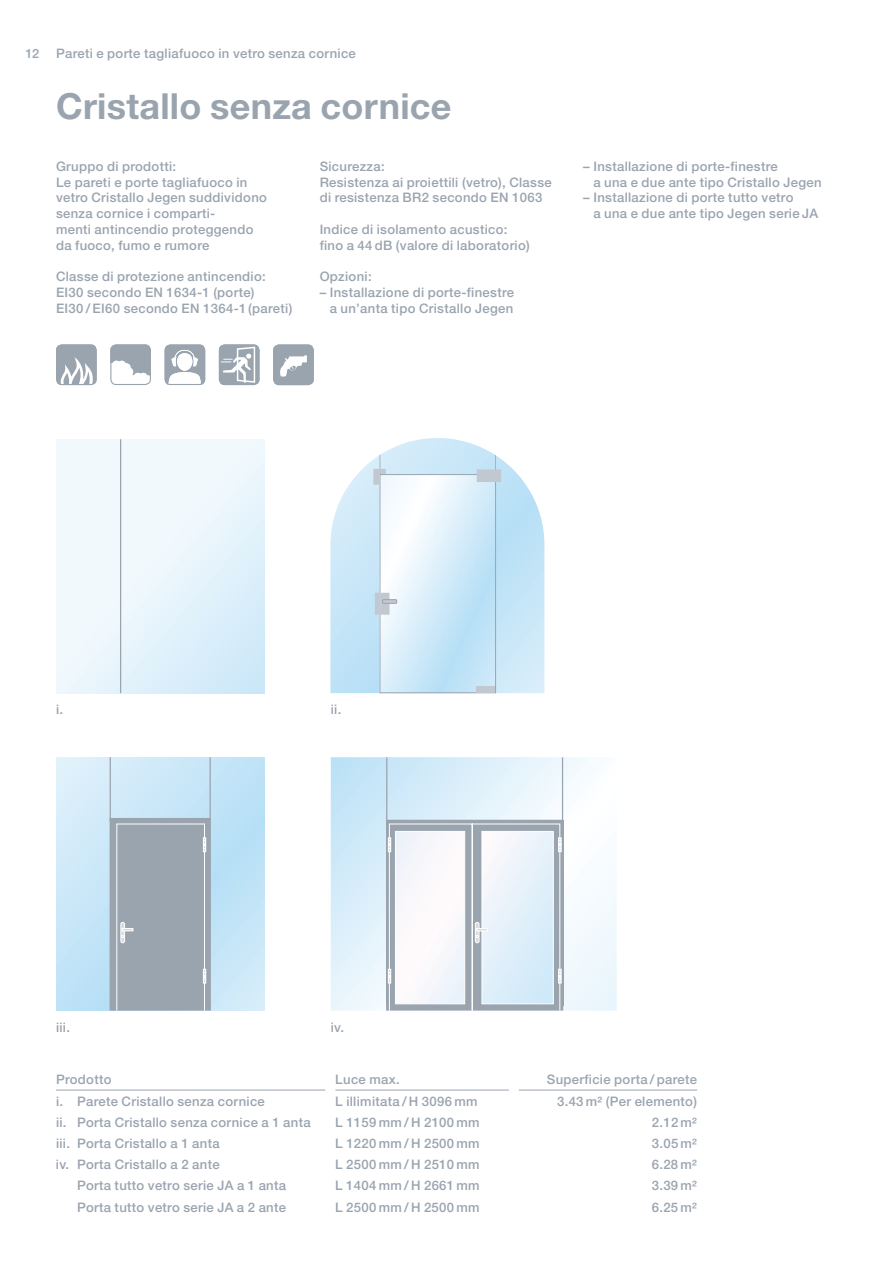
<style>
.page{position:relative;width:893px;height:1263px;background:#fff}
.page>*{position:absolute;margin:0;border:0;box-sizing:border-box;transform-origin:0 0}
.t1{font:700 36px "Helvetica Neue LT Pro";letter-spacing:.01em;color:#9aa4af}
.t2{font:500 13.2px/15.8px "Helvetica Neue LT Pro";letter-spacing:.025em;color:#9aa4af}
.t3{font:500 12.75px "Helvetica Neue LT Pro";color:#9aa4af}
</style>
<div class="page">
<svg style="left:330px;top:438px;width:214px;height:255px"></svg>
<svg style="left:495px;top:455px;width:1px;height:14px"></svg>
<svg style="left:380px;top:454px;width:1px;height:15px"></svg>
<svg style="left:56px;top:439px;width:208px;height:254px"></svg>
<hr style="left:120px;top:439px;width:1px;height:254px;background:#9aa4af">
<svg style="left:331px;top:757px;width:286px;height:253px"></svg>
<svg style="left:386px;top:820px;width:177px;height:186px"></svg>
<svg style="left:388px;top:820px;width:173px;height:191px"></svg>
<hr style="left:562px;top:757px;width:1px;height:64px;background:#9aa4af">
<hr style="left:386px;top:757px;width:1px;height:64px;background:#9aa4af">
<svg style="left:56px;top:757px;width:208px;height:253px;background:#c7e6f7"></svg>
<div style="left:110px;top:818px;width:101px;height:193px;background:#9aa4af"></div>
<div style="left:117px;top:824px;width:88px;height:187px;border:1px solid #fff"></div>
<hr style="left:203px;top:838px;width:3px;height:14px;background:#fff">
<svg style="left:203px;top:969px;width:3px;height:14px"></svg>
<svg style="left:120px;top:922px;width:13px;height:21px"></svg>
<hr style="left:210px;top:757px;width:1px;height:64px;background:#9aa4af">
<hr style="left:110px;top:757px;width:1px;height:64px;background:#9aa4af">
<div style="left:373px;top:469px;width:13px;height:16px;background:#c2c8cf"></div>
<svg style="left:382px;top:476px;width:112px;height:215px"></svg>
<div style="left:380px;top:474px;width:116px;height:219px;border:1px solid #9aa4af"></div>
<div style="left:477px;top:469px;width:24px;height:13px;background:#c2c8cf"></div>
<div style="left:477px;top:686px;width:18px;height:6px;background:#c2c8cf"></div>
<svg style="left:375px;top:593px;width:14px;height:22px"></svg>
<div style="left:382px;top:599px;width:15px;height:4px;border:1px solid #9aa4af"></div>
<svg style="left:335px;top:1089px;width:362px;height:1px"></svg>
<hr style="left:56px;top:1090px;width:270px;height:1px;background:#9aa4af">
<hr style="left:335px;top:1090px;width:174px;height:1px;background:#9aa4af">
<hr style="left:519px;top:1090px;width:178px;height:1px;background:#9aa4af">
<div style="left:509px;top:1069px;width:10px;height:21px;background:#fff"></div>
<div style="left:56px;top:344px;width:41px;height:41px;background:#9aa4af;border-radius:6px"></div>
<svg style="left:61px;top:357px;width:32px;height:26px"></svg>
<div style="left:56px;top:344px;width:41px;height:41px;border:1px solid #9aa4af;border-radius:5px"></div>
<svg style="left:111px;top:346px;width:39px;height:38px"></svg>
<div style="left:110px;top:344px;width:41px;height:41px;border:1px solid #9aa4af;border-radius:5px"></div>
<svg style="left:165px;top:345px;width:40px;height:40px"></svg>
<div style="left:165px;top:344px;width:40px;height:41px;border:1px solid #9aa4af;border-radius:5px"></div>
<div style="left:219px;top:344px;width:40px;height:41px;background:#9aa4af;border-radius:6px"></div>
<svg style="left:221px;top:346px;width:35px;height:37px"></svg>
<div style="left:219px;top:344px;width:40px;height:41px;border:1px solid #9aa4af;border-radius:5px"></div>
<div style="left:273px;top:345px;width:41px;height:40px;background:#9aa4af;border-radius:6px"></div>
<svg style="left:280px;top:355px;width:27px;height:22px"></svg>
<div style="left:273px;top:344px;width:41px;height:41px;border:1px solid #9aa4af;border-radius:5px"></div>
<p class="t3" style="left:26px;top:46px;width:15px">12</p>
<p class="t2" style="left:56px;top:45px;width:301px">Pareti e porte tagliafuoco in vetro senza cornice</p>
<h1 class="t1" style="left:56px;top:84px;width:397px">Cristallo senza cornice</h1>
<p class="t2" style="left:56px;top:158px;width:212px">Gruppo di prodotti:<br>Le pareti e porte tagliafuoco in vetro Cristallo Jegen suddividono senza cornice i comparti-<br>menti antincendio proteggendo da fuoco, fumo e rumore</p>
<p class="t2" style="left:56px;top:268px;width:238px">Classe di protezione antincendio:<br>EI30 secondo EN 1634-1 (porte)<br>EI30 / EI60 secondo EN 1364-1 (pareti)</p>
<p class="t2" style="left:320px;top:158px;width:234px">Sicurezza:<br>Resistenza ai proiettili (vetro), Classe di resistenza BR2 secondo EN 1063</p>
<p class="t2" style="left:320px;top:221px;width:212px">Indice di isolamento acustico: fino a 44 dB (valore di laboratorio)</p>
<p class="t2" style="left:320px;top:268px;width:54px">Opzioni:</p>
<p class="t2" style="left:320px;top:284px;width:196px;text-align:right">– Installazione di porte-finestre a un’anta tipo Cristallo Jegen</p>
<p class="t2" style="left:593px;top:158px;width:230px;text-indent:-10px">– Installazione di porte-finestre<br>a una e due ante tipo Cristallo Jegen</p>
<p class="t2" style="left:593px;top:190px;width:226px;text-indent:-10px">– Installazione di porte tutto vetro<br>a una e due ante tipo Jegen serie JA</p>
<p class="t2" style="left:56px;top:702px;width:9px">i.</p>
<p class="t2" style="left:331px;top:702px;width:12px">ii.</p>
<p class="t2" style="left:56px;top:1019px;width:16px">iii.</p>
<p class="t2" style="left:331px;top:1019px;width:15px">iv.</p>
<p class="t2" style="left:56px;top:1071px;width:57px">Prodotto</p>
<p class="t2" style="left:335px;top:1071px;width:66px">Luce max.</p>
<p class="t2" style="left:547px;top:1071px;width:152px">Superficie porta / parete</p>
<p class="t2" style="left:56px;top:1093px;width:210px">i. Parete Cristallo senza cornice</p>
<p class="t2" style="left:335px;top:1093px;width:144px">L illimitata / H 3096 mm</p>
<p class="t2" style="left:557px;top:1093px;width:141px">3.43 m² (Per elemento)</p>
<p class="t2" style="left:56px;top:1114px;width:256px">ii. Porta Cristallo senza cornice a 1 anta</p>
<p class="t2" style="left:335px;top:1114px;width:146px">L 1159 mm / H 2100 mm</p>
<p class="t2" style="left:652px;top:1114px;width:47px">2.12 m²</p>
<p class="t2" style="left:56px;top:1135px;width:165px">iii. Porta Cristallo a 1 anta</p>
<p class="t2" style="left:335px;top:1135px;width:146px">L 1220 mm / H 2500 mm</p>
<p class="t2" style="left:652px;top:1135px;width:47px">3.05 m²</p>
<p class="t2" style="left:56px;top:1156px;width:165px">iv. Porta Cristallo a 2 ante</p>
<p class="t2" style="left:335px;top:1156px;width:146px">L 2500 mm / H 2510 mm</p>
<p class="t2" style="left:652px;top:1156px;width:47px">6.28 m²</p>
<p class="t2" style="left:77px;top:1178px;width:211px">Porta tutto vetro serie JA a 1 anta</p>
<p class="t2" style="left:335px;top:1178px;width:146px">L 1404 mm / H 2661 mm</p>
<p class="t2" style="left:652px;top:1178px;width:47px">3.39 m²</p>
<p class="t2" style="left:77px;top:1199px;width:211px">Porta tutto vetro serie JA a 2 ante</p>
<p class="t2" style="left:335px;top:1199px;width:146px">L 2500 mm / H 2500 mm</p>
<p class="t2" style="left:652px;top:1199px;width:47px">6.25 m²</p>
</div>
